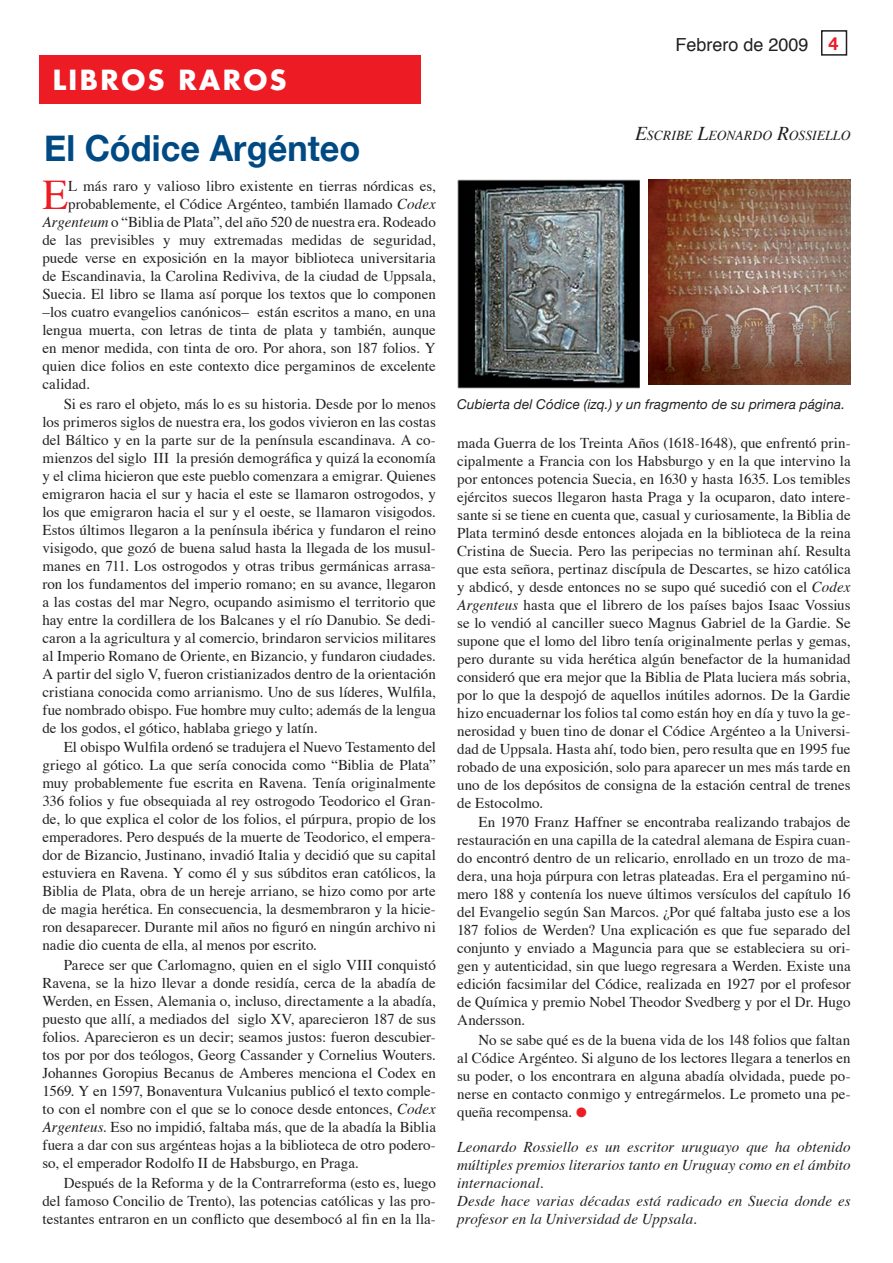
<style>
.page{position:relative;width:893px;height:1263px;background:#fff}
.page>*{position:absolute;margin:0;border:0;box-sizing:border-box;transform-origin:0 0}
.t1{font:42.15px "Times";color:#ed1c24}
.t2{font:700 36px "Helvetica Neue";letter-spacing:.005em;color:#004a84;scale:.95 1}
.t3{font:700 27px "Futura";letter-spacing:.09em;color:#fff}
.t4{font:18px "Helvetica";color:#231f20}
.t5{font:15px/18px "Times";color:#231f20;text-align:justify}
.t6{font:italic 15px/18px "Times";letter-spacing:.005em;color:#231f20}
.t7{font:italic 13.65px "Times";color:#231f20}
.t8{font:italic 13.5px "Helvetica Neue";letter-spacing:.015em;color:#231f20}
.s1{font-style:italic}
.s2{font-family:"Helvetica Neue";font-weight:700;color:#ed1c24}
.s3{font-size:19.5px}
.s4{color:#ed1c24}
</style>
<div class="page">
<div style="left:821px;top:30px;width:26px;height:26px;border:2px solid #231f20"></div>
<div style="left:39px;top:55px;width:381px;height:49px;background:#ed1c24"></div>
<img style="left:648px;top:180px;width:202px;height:205px">
<img style="left:457px;top:180px;width:183px;height:208px">
<h3 class="t3" style="left:53px;top:67px;width:235px">LIBROS RAROS</h3>
<h2 class="t2" style="left:44px;top:126px;width:334px">El Códice Argénteo</h2>
<h1 class="t1" style="left:42px;top:177px;width:27px">E</h1>
<p class="t5" style="left:68px;top:178px;width:369px">L más raro y valioso libro existente en tierras nórdicas es,</p>
<p class="t5" style="left:68px;top:196px;width:369px">probablemente, el Códice Argénteo, también llamado <span class="s1">Codex</span></p>
<p class="t5" style="left:42px;top:214px;width:395px"><span class="s1">Argenteum</span> o “Biblia de Plata”, del año 520 de nuestra era. Rodeado</p>
<p class="t5" style="left:42px;top:232px;width:395px">de las previsibles y muy extremadas medidas de seguridad,</p>
<p class="t5" style="left:42px;top:250px;width:395px">puede verse en exposición en la mayor biblioteca universitaria</p>
<p class="t5" style="left:42px;top:268px;width:395px">de Escandinavia, la Carolina Rediviva, de la ciudad de Uppsala,</p>
<p class="t5" style="left:42px;top:286px;width:395px">Suecia. El libro se llama así porque los textos que lo componen</p>
<p class="t5" style="left:42px;top:304px;width:395px">–los cuatro evangelios canónicos– están escritos a mano, en una</p>
<p class="t5" style="left:42px;top:322px;width:395px">lengua muerta, con letras de tinta de plata y también, aunque</p>
<p class="t5" style="left:42px;top:340px;width:395px">en menor medida, con tinta de oro. Por ahora, son 187 folios. Y</p>
<p class="t5" style="left:42px;top:358px;width:395px">quien dice folios en este contexto dice pergaminos de excelente</p>
<p class="t5" style="left:42px;top:376px;width:49px">calidad.</p>
<p class="t5" style="left:42px;top:396px;width:395px;text-indent:21px">Si es raro el objeto, más lo es su historia. Desde por lo menos los primeros siglos de nuestra era, los godos vivieron en las costas del Báltico y en la parte sur de la península escandinava. A co&shy;mienzos del siglo III la presión demográfica y quizá la economía y el clima hicieron que este pueblo comenzara a emigrar. Quienes emigraron hacia el sur y hacia el este se llamaron ostrogodos, y los que emigraron hacia el sur y el oeste, se llamaron visigodos.<br>Estos últimos llegaron a la península ibérica y fundaron el reino visigodo, que gozó de buena salud hasta la llegada de los musul&shy;manes en 711. Los ostrogodos y otras tribus germánicas arrasa&shy;ron los fundamentos del imperio romano; en su avance, llegaron a las costas del mar Negro, ocupando asimismo el territorio que hay entre la cordillera de los Balcanes y el río Danubio. Se dedi&shy;caron a la agricultura y al comercio, brindaron servicios militares al Imperio Romano de Oriente, en Bizancio, y fundaron ciudades.<br>A partir del siglo V, fueron cristianizados dentro de la orientación cristiana conocida como arrianismo. Uno de sus líderes, Wulfila, fue nombrado obispo. Fue hombre muy culto; además de la lengua de los godos, el gótico, hablaba griego y latín.</p>
<p class="t5" style="left:42px;top:740px;width:395px;text-indent:21px">El obispo Wulfila ordenó se tradujera el Nuevo Testamento del griego al gótico. La que sería conocida como “Biblia de Plata” muy probablemente fue escrita en Ravena. Tenía originalmente 336 folios y fue obsequiada al rey ostrogodo Teodorico el Gran&shy;de, lo que explica el color de los folios, el púrpura, propio de los emperadores. Pero después de la muerte de Teodorico, el empera&shy;dor de Bizancio, Justinano, invadió Italia y decidió que su capital estuviera en Ravena. Y como él y sus súbditos eran católicos, la Biblia de Plata, obra de un hereje arriano, se hizo como por arte de magia herética. En consecuencia, la desmembraron y la hicie&shy;ron desaparecer. Durante mil años no figuró en ningún archivo ni nadie dio cuenta de ella, al menos por escrito.</p>
<p class="t5" style="left:42px;top:957px;width:395px;text-indent:21px">Parece ser que Carlomagno, quien en el siglo VIII conquistó Ravena, se la hizo llevar a donde residía, cerca de la abadía de Werden, en Essen, Alemania o, incluso, directamente a la abadía, puesto que allí, a mediados del siglo XV, aparecieron 187 de sus folios. Aparecieron es un decir; seamos justos: fueron descubier&shy;tos por por dos teólogos, Georg Cassander y Cornelius Wouters.<br>Johannes Goropius Becanus de Amberes menciona el Codex en 1569. Y en 1597, Bonaventura Vulcanius publicó el texto comple&shy;to con el nombre con el que se lo conoce desde entonces, <span class="s1">Codex Argenteus</span>. Eso no impidió, faltaba más, que de la abadía la Biblia fuera a dar con sus argénteas hojas a la biblioteca de otro podero&shy;so, el emperador Rodolfo II de Habsburgo, en Praga.</p>
<p class="t5" style="left:42px;top:1175px;width:395px;text-indent:21px">Después de la Reforma y de la Contrarreforma (esto es, luego del famoso Concilio de Trento), las potencias católicas y las pro&shy;testantes entraron en un conflicto que desembocó al fin en la lla-</p>
<p class="t4" style="left:675px;top:37px;width:165px">Febrero de 2009 <span class="s2">4</span></p>
<p class="t7" style="left:635px;top:130px;width:217px"><span class="s3">E</span>SCRIBE <span class="s3">L</span>EONARDO <span class="s3">R</span>OSSIELLO</p>
<p class="t8" style="left:457px;top:396px;width:390px">Cubierta del Códice (izq.) y un fragmento de su primera página.</p>
<p class="t5" style="left:457px;top:435px;width:395px">mada Guerra de los Treinta Años (1618-1648), que enfrentó prin&shy;cipalmente a Francia con los Habsburgo y en la que intervino la por entonces potencia Suecia, en 1630 y hasta 1635. Los temibles ejércitos suecos llegaron hasta Praga y la ocuparon, dato intere&shy;sante si se tiene en cuenta que, casual y curiosamente, la Biblia de Plata terminó desde entonces alojada en la biblioteca de la reina Cristina de Suecia. Pero las peripecias no terminan ahí. Resulta que esta señora, pertinaz discípula de Descartes, se hizo católica y abdicó, y desde entonces no se supo qué sucedió con el <span class="s1">Codex Argenteus</span> hasta que el librero de los países bajos Isaac Vossius se lo vendió al canciller sueco Magnus Gabriel de la Gardie. Se supone que el lomo del libro tenía originalmente perlas y gemas, pero durante su vida herética algún benefactor de la humanidad consideró que era mejor que la Biblia de Plata luciera más sobria, por lo que la despojó de aquellos inútiles adornos. De la Gardie hizo encuadernar los folios tal como están hoy en día y tuvo la ge&shy;nerosidad y buen tino de donar el Códice Argénteo a la Universi&shy;dad de Uppsala. Hasta ahí, todo bien, pero resulta que en 1995 fue robado de una exposición, solo para aparecer un mes más tarde en uno de los depósitos de consigna de la estación central de trenes de Estocolmo.</p>
<p class="t5" style="left:457px;top:815px;width:395px;text-indent:21px">En 1970 Franz Haffner se encontraba realizando trabajos de restauración en una capilla de la catedral alemana de Espira cuan&shy;do encontró dentro de un relicario, enrollado en un trozo de ma&shy;dera, una hoja púrpura con letras plateadas. Era el pergamino nú&shy;mero 188 y contenía los nueve últimos versículos del capítulo 16 del Evangelio según San Marcos. ¿Por qué faltaba justo ese a los 187 folios de Werden? Una explicación es que fue separado del conjunto y enviado a Maguncia para que se estableciera su ori&shy;gen y autenticidad, sin que luego regresara a Werden. Existe una edición facsimilar del Códice, realizada en 1927 por el profesor de Química y premio Nobel Theodor Svedberg y por el Dr. Hugo Andersson.</p>
<p class="t5" style="left:457px;top:1032px;width:395px;text-indent:21px">No se sabe qué es de la buena vida de los 148 folios que faltan al Códice Argénteo. Si alguno de los lectores llegara a tenerlos en su poder, o los encontrara en alguna abadía olvidada, puede po&shy;nerse en contacto conmigo y entregármelos. Le prometo una pe&shy;queña recompensa. <span class="s4">●</span></p>
<p class="t6" style="left:457px;top:1139px;width:395px">Leonardo Rossiello es un escritor uruguayo que ha obtenido múltiples premios literarios tanto en Uruguay como en el ámbito internacional.<br>Desde hace varias décadas está radicado en Suecia donde es profesor en la Universidad de Uppsala.</p>
</div>
